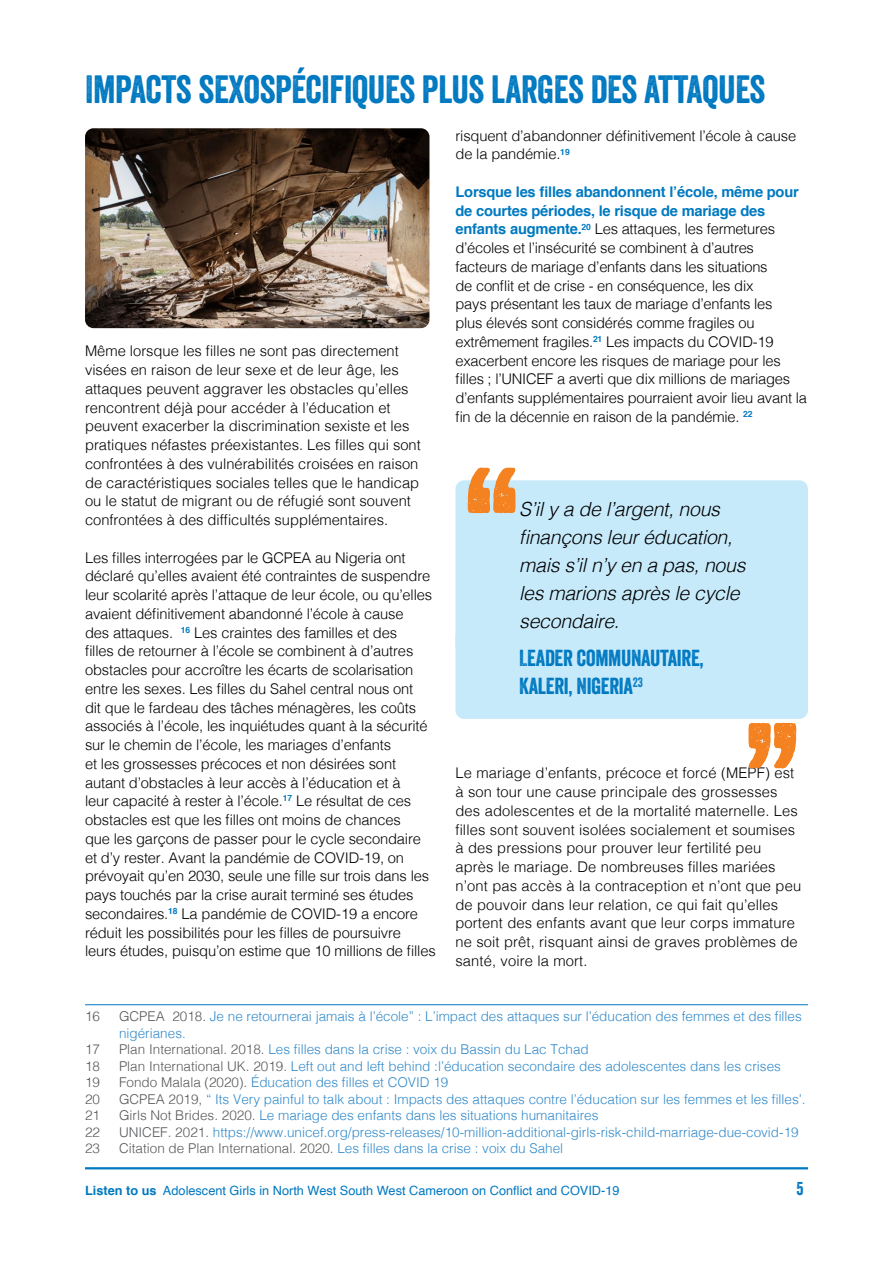
<style>
.page{position:relative;width:893px;height:1263px;background:#fff}
.page>*{position:absolute;margin:0;border:0;box-sizing:border-box;transform-origin:0 0}
.t1{font:38.25px "Veneer";letter-spacing:-.01em;color:#0079c1}
.t2{font:22.5px/28.2px "Veneer";letter-spacing:-.015em;color:#0079c1}
.t3{font:italic 300 19.5px/28px "Helvetica";letter-spacing:-.015em;color:#000}
.t4{font:18px "Veneer";color:#0079c1}
.t5{font:300 14.7px/18.8px "Helvetica";letter-spacing:-.01em;color:#000}
.t6{font:300 14.7px/18.8px "Helvetica";letter-spacing:.01em;color:#000}
.t7{font:300 13.5px/16.5px "Helvetica";color:#328aca}
.t8{font:300 13.5px "Helvetica";color:#58595b}
.t9{font:12.75px "Helvetica";color:#0079c1}
.s1{font-weight:700;color:#0079c1}
.s2{color:#58595b}
.s3{color:#328aca}
.s4{font-weight:700}
</style>
<div class="page">
<hr style="left:85px;top:1167px;width:723px;height:2px;background:#0079c1">
<hr style="left:85px;top:1004px;width:723px;height:1px;background:#0079c1">
<div style="left:455px;top:480px;width:353px;height:175px;background:#c7eafb;border-radius:9px"></div>
<div style="left:455px;top:628px;width:353px;height:91px;background:#c7eafb;border-radius:9px"></div>
<svg style="left:468px;top:467px;width:48px;height:46px"></svg>
<svg style="left:748px;top:723px;width:48px;height:45px"></svg>
<img style="left:85px;top:128px;width:344px;height:200px">
<h1 class="t1" style="left:85px;top:66px;width:682px">IMPACTS SEXOSPÉCIFIQUES PLUS LARGES DES ATTAQUES</h1>
<p class="t5" style="left:85px;top:341px;width:337px">Même lorsque les filles ne sont pas directement visées en raison de leur sexe et de leur âge, les attaques peuvent aggraver les obstacles qu’elles rencontrent déjà pour accéder à l’éducation et peuvent exacerber la discrimination sexiste et les pratiques néfastes préexistantes. Les filles qui sont confrontées à des vulnérabilités croisées en raison de caractéristiques sociales telles que le handicap ou le statut de migrant ou de réfugié sont souvent confrontées à des difficultés supplémentaires.</p>
<p class="t5" style="left:85px;top:547px;width:352px">Les filles interrogées par le GCPEA au Nigeria ont déclaré qu’elles avaient été contraintes de suspendre leur scolarité après l’attaque de leur école, ou qu’elles avaient définitivement abandonné l’école à cause<br>des attaques. <sup>16</sup> Les craintes des familles et des<br>filles de retourner à l’école se combinent à d’autres obstacles pour accroître les écarts de scolarisation entre les sexes. Les filles du Sahel central nous ont<br>dit que le fardeau des tâches ménagères, les coûts associés à l’école, les inquiétudes quant à la sécurité sur le chemin de l’école, les mariages d’enfants<br>et les grossesses précoces et non désirées sont autant d’obstacles à leur accès à l’éducation et à<br>leur capacité à rester à l’école.<sup>17</sup> Le résultat de ces obstacles est que les filles ont moins de chances<br>que les garçons de passer pour le cycle secondaire et d’y rester. Avant la pandémie de COVID-19, on prévoyait qu’en 2030, seule une fille sur trois dans les pays touchés par la crise aurait terminé ses études secondaires.<sup>18</sup> La pandémie de COVID-19 a encore réduit les possibilités pour les filles de poursuivre leurs études, puisqu’on estime que 10 millions de filles</p>
<p class="t5" style="left:455px;top:125px;width:342px">risquent d’abandonner définitivement l’école à cause de la pandémie.<sup>19</sup></p>
<p class="t5" style="left:455px;top:181px;width:353px"><span class="s1">Lorsque les filles abandonnent l’école, même pour de courtes périodes, le risque de mariage des enfants augmente.</span><sup>20</sup> Les attaques, les fermetures d’écoles et l’insécurité se combinent à d’autres facteurs de mariage d’enfants dans les situations<br>de conflit et de crise - en conséquence, les dix<br>pays présentant les taux de mariage d’enfants les<br>plus élevés sont considérés comme fragiles ou extrêmement fragiles.<sup>21</sup> Les impacts du COVID-19 exacerbent encore les risques de mariage pour les filles ; l’UNICEF a averti que dix millions de mariages d’enfants supplémentaires pourraient avoir lieu avant la fin de la décennie en raison de la pandémie. <sup>22</sup></p>
<h3 class="t3" style="left:519px;top:493px;width:228px">S’il y a de l’argent, nous finançons leur éducation, mais s’il n’y en a pas, nous les marions après le cycle secondaire.</h3>
<h2 class="t2" style="left:519px;top:644px;width:186px">LEADER COMMUNAUTAIRE,<br>KALERI, NIGERIA<sup>23</sup></h2>
<p class="t6" style="left:455px;top:762px;width:347px">Le mariage d’enfants, précoce et forcé (MEPF) est à son tour une cause principale des grossesses des adolescentes et de la mortalité maternelle. Les filles sont souvent isolées socialement et soumises à des pressions pour prouver leur fertilité peu après le mariage. De nombreuses filles mariées n’ont pas accès à la contraception et n’ont que peu de pouvoir dans leur relation, ce qui fait qu’elles portent des enfants avant que leur corps immature ne soit prêt, risquant ainsi de graves problèmes de santé, voire la mort.</p>
<p class="t8" style="left:85px;top:1005px;width:17px">16</p>
<p class="t7" style="left:119px;top:1007px;width:684px"><span class="s2">GCPEA 2018.</span> Je ne retournerai jamais à l’école” : L’impact des attaques sur l’éducation des femmes et des filles nigérianes.</p>
<p class="t8" style="left:85px;top:1038px;width:17px">17</p>
<p class="t7" style="left:119px;top:1040px;width:471px"><span class="s2">Plan International. 2018.</span> Les filles dans la crise : voix du Bassin du Lac Tchad</p>
<p class="t8" style="left:85px;top:1054px;width:17px">18</p>
<p class="t7" style="left:119px;top:1057px;width:663px"><span class="s2">Plan International UK. 2019.</span> Left out and left behind :l’éducation secondaire des adolescentes dans les crises</p>
<p class="t8" style="left:85px;top:1071px;width:17px">19</p>
<p class="t7" style="left:119px;top:1073px;width:331px"><span class="s2">Fondo Malala (2020).</span> Éducation des filles et COVID 19</p>
<p class="t8" style="left:85px;top:1087px;width:17px">20</p>
<p class="t7" style="left:119px;top:1090px;width:688px"><span class="s2">GCPEA 2019,</span> “ Its Very painful to talk about : Impacts des attaques contre l’éducation sur les femmes et les filles’.</p>
<p class="t8" style="left:85px;top:1104px;width:17px">21</p>
<p class="t7" style="left:119px;top:1106px;width:481px"><span class="s2">Girls Not Brides. 2020.</span> Le mariage des enfants dans les situations humanitaires</p>
<p class="t8" style="left:85px;top:1120px;width:17px">22</p>
<p class="t7" style="left:119px;top:1123px;width:681px"><span class="s2">UNICEF. 2021.</span> https://www.unicef.org/press-releases/10-million-additional-girls-risk-child-marriage-due-covid-19</p>
<p class="t8" style="left:85px;top:1137px;width:17px">23</p>
<p class="t8" style="left:119px;top:1137px;width:446px">Citation de Plan International. 2020. <span class="s3">Les filles dans la crise : voix du Sahel</span></p>
<p class="t9" style="left:85px;top:1181px;width:536px"><span class="s4">Listen to us</span> Adolescent Girls in North West South West Cameroon on Conflict and COVID-19</p>
<p class="t4" style="left:796px;top:1178px;width:9px">5</p>
</div>
